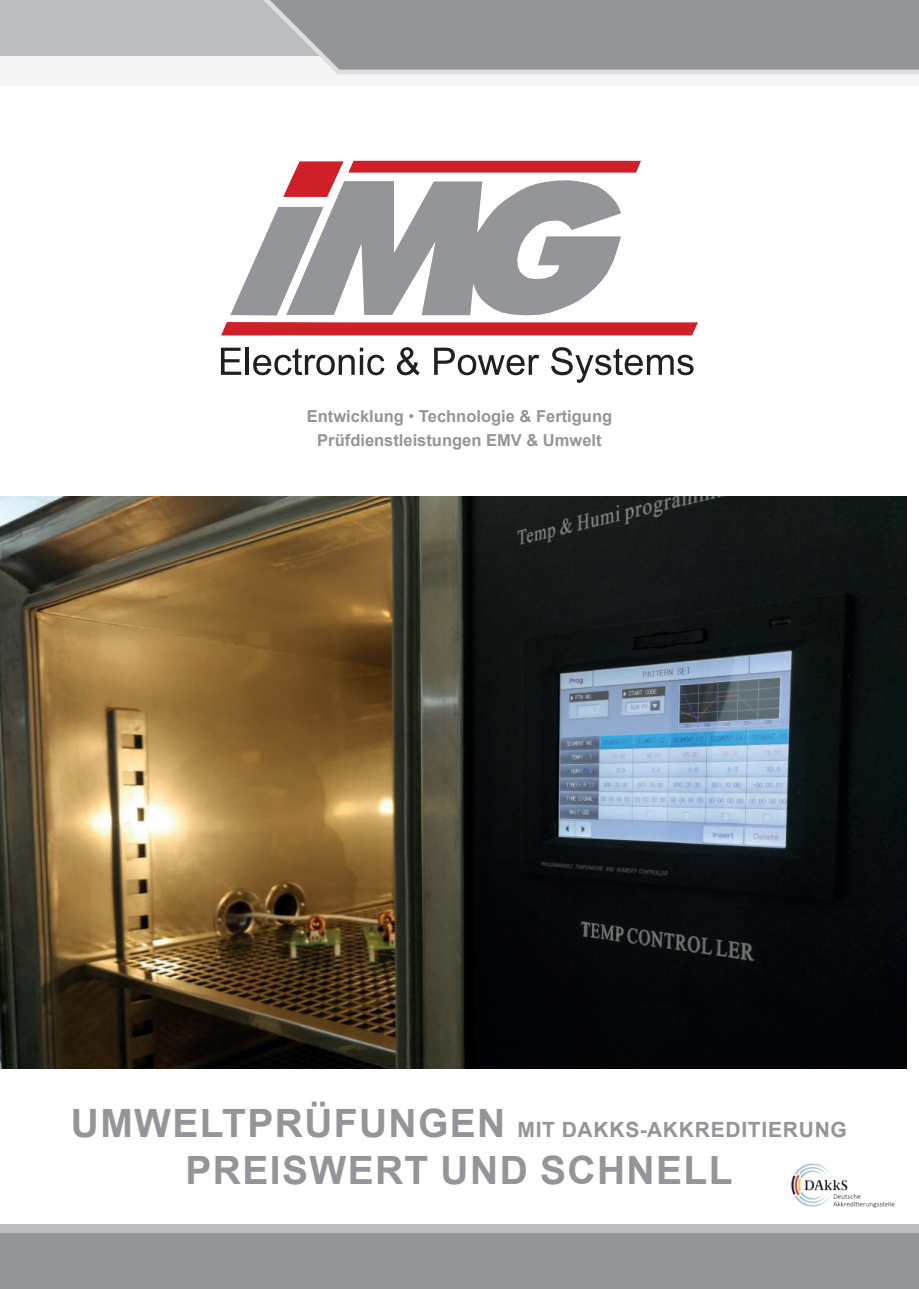
<style>
.page{position:relative;width:919px;height:1289px;background:#fff}
.page>*{position:absolute;margin:0;border:0;box-sizing:border-box;transform-origin:0 0}
.t1{font:700 39px "Arial";letter-spacing:.035em;color:#939598}
.t2{font:700 21px "Arial";letter-spacing:.035em;color:#939598}
.t3{font:700 16.5px/24px "Arial";color:#939598;text-align:center}
.s1{font-weight:400}
.s2{font-size:39px}
</style>
<div class="page">
<div style="left:0;top:0;width:918px;height:85px;background:#f5f5f6"></div>
<div style="left:0;top:0;width:918px;height:56px;background:#bcbdc0"></div>
<hr style="left:334px;top:70px;width:584px;height:4px;background:#dcdddf">
<svg style="left:263px;top:0;width:655px;height:70px;background:#97999c"></svg>
<div style="left:0;top:1224px;width:918px;height:24px;background:#bcbdc0"></div>
<div style="left:0;top:1233px;width:918px;height:55px;background:#939598"></div>
<svg style="left:221px;top:322px;width:477px;height:13px;background:#ce2830"></svg>
<svg style="left:230px;top:161px;width:411px;height:154px"></svg>
<svg style="left:221px;top:347px;width:20px;height:28px"></svg>
<hr style="left:246px;top:347px;width:3px;height:28px;background:#231f20">
<svg style="left:253px;top:348px;width:101px;height:27px"></svg>
<svg style="left:360px;top:347px;width:24px;height:28px"></svg>
<svg style="left:397px;top:347px;width:23px;height:28px"></svg>
<svg style="left:434px;top:347px;width:105px;height:28px"></svg>
<svg style="left:551px;top:347px;width:142px;height:36px"></svg>
<img style="left:0;top:496px;width:906px;height:572px">
<img style="left:791px;top:1163px;width:104px;height:44px">
<p class="t3" style="left:307px;top:406px;width:307px">Entwicklung <span class="s1">•</span> Technologie &amp; Fertigung<br>Prüfdienstleistungen EMV &amp; Umwelt</p>
<p class="t2" style="left:71px;top:1121px;width:777px"><span class="s2">UMWELTPRÜFUNGEN</span> MIT DAKKS-AKKREDITIERUNG</p>
<h1 class="t1" style="left:185px;top:1155px;width:548px">PREISWERT UND SCHNELL</h1>
</div>
